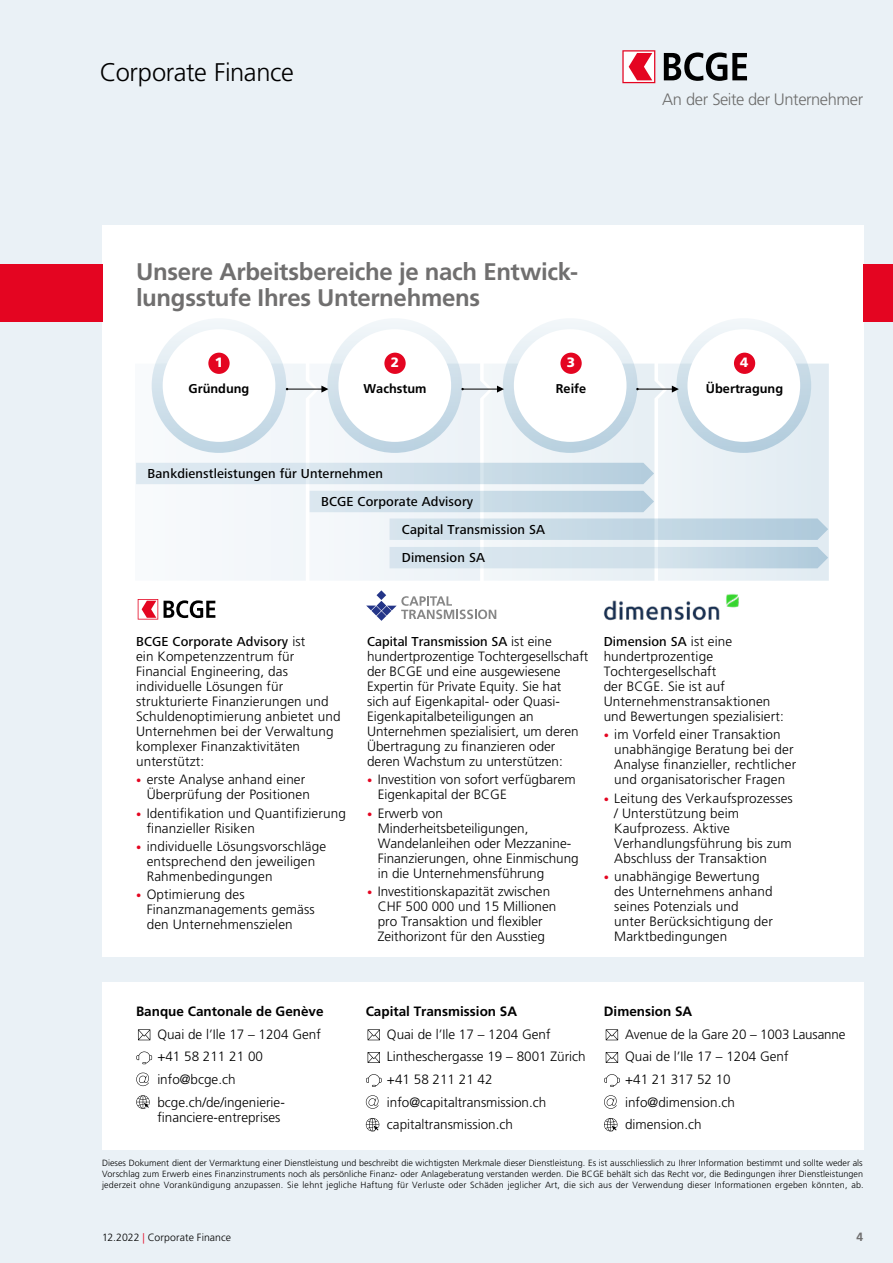
<style>
.page{position:relative;width:893px;height:1263px;background:#eaf1f6}
.page>*{position:absolute;margin:0;border:0;box-sizing:border-box;transform-origin:0 0}
.t1{font:300 25.5px "Frutiger LT Std";letter-spacing:-.015em;color:#000}
.t2{font:700 24px/25.5px "Frutiger LT Std";letter-spacing:-.015em;color:#706f6f}
.t3{font:300 16.5px "Frutiger";letter-spacing:-.025em;color:#6d6d6c}
.t4{font:300 13.5px/15px "Frutiger LT Std";letter-spacing:.01em;color:#000}
.t5{font:500 13.5px/28px "Frutiger Next Pro";letter-spacing:.01em;color:#000}
.t6{font:700 13.5px "Frutiger LT Std";color:#000}
.t7{font:900 13.5px "Frutiger LT Std";color:#fff}
.t8{font:700 12.75px "Frutiger LT Std";color:#000}
.t9{font:700 12px "Frutiger LT Std";color:#706f6f}
.t10{font:300 10.5px "Frutiger LT Std";letter-spacing:.005em;color:#000}
.t11{font:300 9px/10.8px "Frutiger LT Std";letter-spacing:.02em;color:#000;text-align:justify}
.s1{font-family:"Frutiger LT Std";font-weight:300}
.s2{font-size:10.5px;color:#e40521}
.s3{color:#e40521}
</style>
<div class="page">
<div style="left:102px;top:982px;width:761px;height:167px;background:#fff"></div>
<div style="left:102px;top:225px;width:761px;height:732px;background:#fff"></div>
<div style="left:676px;top:318px;width:135px;height:135px;background:#eef4f8;border-radius:50%"></div>
<div style="left:687px;top:329px;width:113px;height:113px;background:#fff;border-radius:50%"></div>
<div style="left:152px;top:318px;width:134px;height:135px;background:#eef4f8;border-radius:50%"></div>
<div style="left:163px;top:329px;width:112px;height:113px;background:#fff;border-radius:50%"></div>
<div style="left:327px;top:318px;width:135px;height:135px;background:#eef4f8;border-radius:50%"></div>
<div style="left:338px;top:329px;width:113px;height:113px;background:#fff;border-radius:50%"></div>
<div style="left:503px;top:318px;width:135px;height:135px;background:#eef4f8;border-radius:50%"></div>
<div style="left:514px;top:329px;width:112px;height:113px;background:#fff;border-radius:50%"></div>
<div style="left:0;top:264px;width:102px;height:57px;background:#e40521"></div>
<div style="left:863px;top:264px;width:30px;height:57px;background:#e40521"></div>
<svg style="left:138px;top:1029px;width:12px;height:11px"></svg>
<svg style="left:136px;top:1051px;width:16px;height:13px"></svg>
<svg style="left:136px;top:1072px;width:13px;height:14px"></svg>
<svg style="left:136px;top:1095px;width:14px;height:14px"></svg>
<svg style="left:368px;top:1029px;width:12px;height:11px"></svg>
<svg style="left:368px;top:1052px;width:12px;height:11px"></svg>
<svg style="left:366px;top:1074px;width:16px;height:13px"></svg>
<svg style="left:366px;top:1095px;width:13px;height:14px"></svg>
<svg style="left:366px;top:1118px;width:13px;height:13px"></svg>
<svg style="left:606px;top:1029px;width:12px;height:11px"></svg>
<svg style="left:606px;top:1052px;width:12px;height:11px"></svg>
<svg style="left:604px;top:1074px;width:16px;height:13px"></svg>
<svg style="left:604px;top:1095px;width:13px;height:14px"></svg>
<svg style="left:604px;top:1118px;width:13px;height:13px"></svg>
<svg style="left:366px;top:590px;width:131px;height:31px"></svg>
<svg style="left:138px;top:599px;width:20px;height:20px"></svg>
<svg style="left:164px;top:600px;width:51px;height:18px"></svg>
<svg style="left:622px;top:50px;width:33px;height:33px"></svg>
<svg style="left:664px;top:52px;width:83px;height:29px"></svg>
<div style="left:208px;top:353px;width:22px;height:21px;background:#e40521;border-radius:50%"></div>
<div style="left:384px;top:353px;width:22px;height:21px;background:#e40521;border-radius:50%"></div>
<div style="left:560px;top:353px;width:22px;height:21px;background:#e40521;border-radius:50%"></div>
<div style="left:734px;top:353px;width:21px;height:21px;background:#e40521;border-radius:50%"></div>
<svg style="left:136px;top:364px;width:693px;height:217px"></svg>
<img style="left:603px;top:594px;width:136px;height:27px">
<h1 class="t1" style="left:100px;top:58px;width:195px">Corporate Finance</h1>
<h2 class="t2" style="left:136px;top:259px;width:443px">Unsere Arbeitsbereiche je nach Entwick&shy;lungsstufe Ihres Unternehmens</h2>
<p class="t3" style="left:662px;top:90px;width:202px">An der Seite der Unternehmer</p>
<p class="t7" style="left:215px;top:354px;width:10px">1</p>
<p class="t7" style="left:391px;top:354px;width:10px">2</p>
<p class="t7" style="left:567px;top:354px;width:10px">3</p>
<p class="t7" style="left:740px;top:354px;width:10px">4</p>
<p class="t8" style="left:189px;top:381px;width:62px">Gründung</p>
<p class="t8" style="left:363px;top:381px;width:65px">Wachstum</p>
<p class="t8" style="left:556px;top:381px;width:32px">Reife</p>
<p class="t8" style="left:706px;top:381px;width:79px">Übertragung</p>
<p class="t5" style="left:148px;top:460px;width:237px">Bankdienstleistungen für Unternehmen</p>
<p class="t5" style="left:402px;top:488px;width:145px;text-indent:-81px">BCGE Corporate Advisory<br>Capital Transmission SA<br>Dimension SA</p>
<p class="t5" style="left:136px;top:627px;width:171px">BCGE Corporate Advisory <span class="s1">ist</span></p>
<p class="t4" style="left:136px;top:649px;width:206px">ein Kompetenzzentrum für<br>Financial Engineering, das individuelle Lösungen für strukturierte Finanzierungen und<br>Schuldenoptimierung anbietet und<br>Unternehmen bei der Verwaltung komplexer Finanzaktivitäten unterstützt:</p>
<p class="t4" style="left:147px;top:772px;width:165px;text-indent:-11px"><span class="s2">•</span> erste Analyse anhand einer<br>Überprüfung der Positionen</p>
<p class="t4" style="left:147px;top:806px;width:201px;text-indent:-11px"><span class="s2">•</span> Identifikation und Quantifizierung finanzieller Risiken</p>
<p class="t4" style="left:147px;top:839px;width:181px;text-indent:-11px"><span class="s2">•</span> individuelle Lösungsvorschläge entsprechend den jeweiligen<br>Rahmenbedingungen</p>
<p class="t4" style="left:147px;top:887px;width:170px;text-indent:-11px"><span class="s2">•</span> Optimierung des<br>Finanzmanagements gemäss den Unternehmenszielen</p>
<p class="t5" style="left:367px;top:627px;width:186px">Capital Transmission SA <span class="s1">ist eine</span></p>
<p class="t4" style="left:367px;top:649px;width:223px">hundertprozentige Tochtergesellschaft der BCGE und eine ausgewiesene Expertin für Private Equity. Sie hat<br>sich auf Eigenkapital- oder Quasi-Eigenkapitalbeteiligungen an Unternehmen spezialisiert, um deren Übertragung zu finanzieren oder deren Wachstum zu unterstützen:</p>
<p class="t4" style="left:378px;top:772px;width:200px;text-indent:-11px"><span class="s2">•</span> Investition von sofort verfügbarem<br>Eigenkapital der BCGE</p>
<p class="t4" style="left:378px;top:806px;width:203px;text-indent:-11px"><span class="s2">•</span> Erwerb von<br>Minderheitsbeteiligungen,<br>Wandelanleihen oder Mezzanine-<br>Finanzierungen, ohne Einmischung in die Unternehmensführung</p>
<p class="t4" style="left:378px;top:884px;width:180px;text-indent:-11px"><span class="s2">•</span> Investitionskapazität zwischen<br>CHF 500 000 und 15 Millionen pro Transaktion und flexibler<br>Zeithorizont für den Ausstieg</p>
<p class="t5" style="left:604px;top:627px;width:130px">Dimension SA <span class="s1">ist eine</span></p>
<p class="t4" style="left:604px;top:649px;width:182px">hundertprozentige<br>Tochtergesellschaft<br>der BCGE. Sie ist auf<br>Unternehmenstransaktionen und Bewertungen spezialisiert:</p>
<p class="t4" style="left:614px;top:727px;width:183px;text-indent:-11px"><span class="s2">•</span> im Vorfeld einer Transaktion unabhängige Beratung bei der<br>Analyse finanzieller, rechtlicher und organisatorischer Fragen</p>
<p class="t4" style="left:614px;top:791px;width:180px;text-indent:-11px"><span class="s2">•</span> Leitung des Verkaufsprozesses / Unterstützung beim<br>Kaufprozess. Aktive<br>Verhandlungsführung bis zum<br>Abschluss der Transaktion</p>
<p class="t4" style="left:614px;top:869px;width:160px;text-indent:-11px"><span class="s2">•</span> unabhängige Bewertung des Unternehmens anhand seines Potenzials und unter Berücksichtigung der<br>Marktbedingungen</p>
<p class="t6" style="left:136px;top:1003px;width:189px">Banque Cantonale de Genève</p>
<p class="t4" style="left:157px;top:1023px;width:165px;line-height:22.6px">Quai de l’Ile 17 – 1204 Genf +41 58 211 21 00 info@bcge.ch bcge.ch/de/ingenierie-</p>
<p class="t4" style="left:157px;top:1110px;width:124px">financiere-entreprises</p>
<p class="t6" style="left:366px;top:1003px;width:153px">Capital Transmission SA</p>
<p class="t4" style="left:387px;top:1023px;width:200px;line-height:22.6px">Quai de l’Ile 17 – 1204 Genf<br>Lintheschergasse 19 – 8001 Zürich +41 58 211 21 42 info@capitaltransmission.ch capitaltransmission.ch</p>
<p class="t6" style="left:604px;top:1003px;width:90px">Dimension SA</p>
<p class="t4" style="left:625px;top:1023px;width:222px;line-height:22.6px">Avenue de la Gare 20 – 1003 Lausanne<br>Quai de l’Ile 17 – 1204 Genf<br>+41 21 317 52 10<br>info@dimension.ch<br>dimension.ch</p>
<p class="t11" style="left:102px;top:1158px;width:763px">Dieses Dokument dient der Vermarktung einer Dienstleistung und beschreibt die wichtigsten Merkmale dieser Dienstleistung. Es ist ausschliesslich zu Ihrer Information bestimmt und sollte weder als Vorschlag zum Erwerb eines Finanzinstruments noch als persönliche Finanz- oder Anlageberatung verstanden werden. Die BCGE behält sich das Recht vor, die Bedingungen ihrer Dienstleistungen jederzeit ohne Vorankündigung anzupassen. Sie lehnt jegliche Haftung für Verluste oder Schäden jeglicher Art, die sich aus der Verwendung dieser Informationen ergeben könnten, ab.</p>
<p class="t10" style="left:102px;top:1232px;width:131px">12.2022 <span class="s3">|</span> Corporate Finance</p>
<p class="t9" style="left:856px;top:1230px;width:8px">4</p>
</div>
